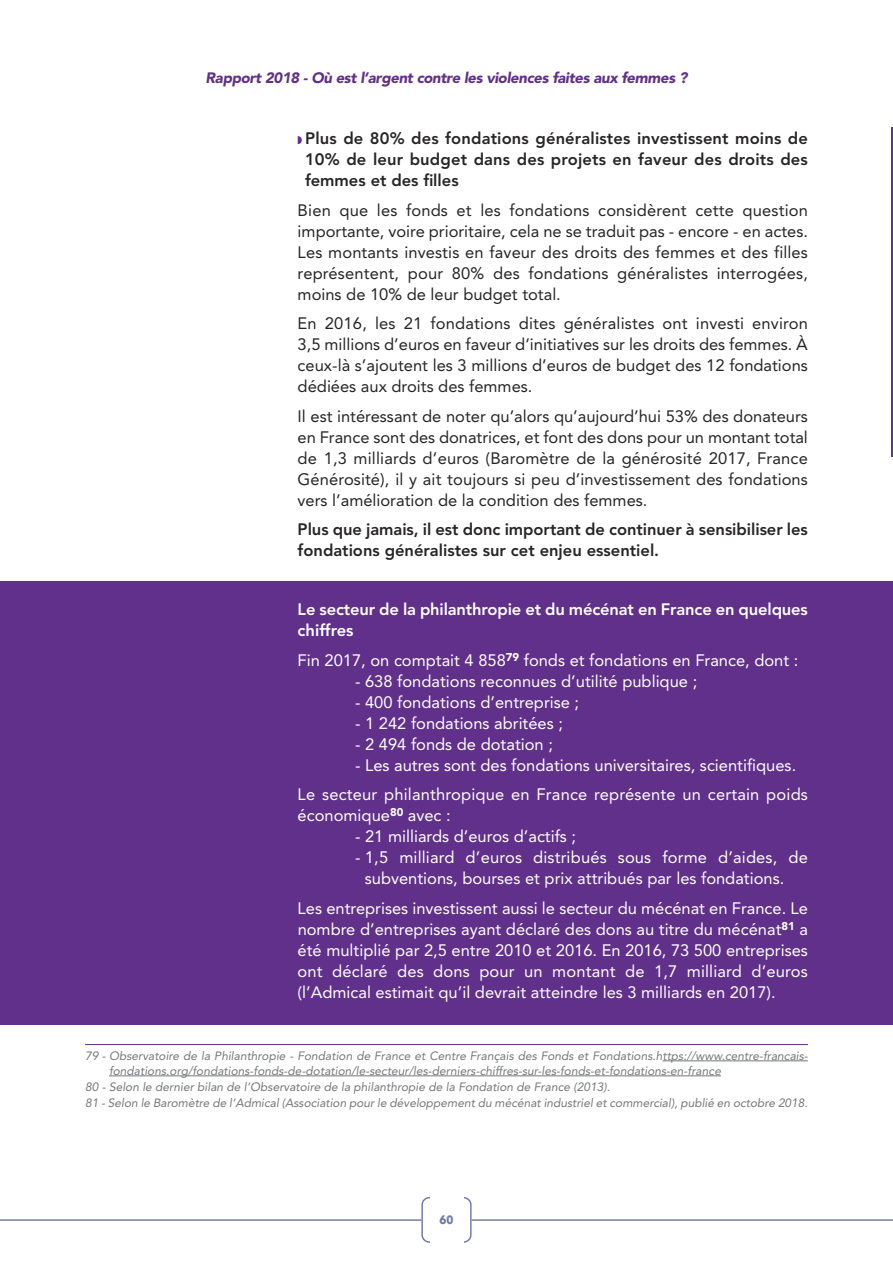
<style>
.page{position:relative;width:893px;height:1263px;background:#fff}
.page>*{position:absolute;margin:0;border:0;box-sizing:border-box;transform-origin:0 0}
.t1{font:16.5px/21px "Avenir";color:#272526;text-align:justify}
.t2{font:16.5px/21px "Avenir";color:#fff}
.t3{font:800 16.5px/21px "Avenir";color:#272526;text-align:justify}
.t4{font:800 16.5px/21px "Avenir";letter-spacing:-.01em;color:#fff}
.t5{font:italic 900 15px "Avenir";letter-spacing:-.025em;color:#61308a}
.t6{font:700 12.75px "Kabel Md ITC";color:#757ea2}
.t7{font:italic 12px/15px "Avenir";color:#75777a}
</style>
<div class="page">
<div style="left:0;top:581px;width:893px;height:444px;background:#61308a"></div>
<hr style="left:891px;top:128px;width:2px;height:329px;background:#61308a">
<hr style="left:0;top:1219px;width:421px;height:2px;background:#757ea2">
<hr style="left:472px;top:1219px;width:421px;height:2px;background:#757ea2">
<svg style="left:421px;top:1197px;width:51px;height:46px"></svg>
<div style="left:430px;top:1194px;width:33px;height:53px;background:#fff"></div>
<hr style="left:85px;top:1044px;width:723px;height:1px;background:#61308a">
<hr style="left:662px;top:1060px;width:146px;height:1px;background:#75777a">
<hr style="left:109px;top:1075px;width:612px;height:1px;background:#75777a">
<p class="t5" style="left:206px;top:65px;width:483px">Rapport 2018 - Où est l’argent contre les violences faites aux femmes ?</p>
<p class="t3" style="left:305px;top:128px;width:504px">Plus de 80% des fondations généralistes investissent moins de 10% de leur budget dans des projets en faveur des droits des femmes et des filles</p>
<p class="t1" style="left:298px;top:199px;width:512px">Bien que les fonds et les fondations considèrent cette question importante, voire prioritaire, cela ne se traduit pas - encore - en actes.<br>Les montants investis en faveur des droits des femmes et des filles représentent, pour 80% des fondations généralistes interrogées, moins de 10% de leur budget total.</p>
<p class="t1" style="left:298px;top:312px;width:512px">En 2016, les 21 fondations dites généralistes ont investi environ 3,5 millions d’euros en faveur d’initiatives sur les droits des femmes. À ceux-là s’ajoutent les 3 millions d’euros de budget des 12 fondations dédiées aux droits des femmes.</p>
<p class="t1" style="left:298px;top:405px;width:512px">Il est intéressant de noter qu’alors qu’aujourd’hui 53% des donateurs en France sont des donatrices, et font des dons pour un montant total de 1,3 milliards d’euros (Baromètre de la générosité 2017, France Générosité), il y ait toujours si peu d’investissement des fondations vers l’amélioration de la condition des femmes.</p>
<p class="t3" style="left:298px;top:519px;width:512px">Plus que jamais, il est donc important de continuer à sensibiliser les fondations généralistes sur cet enjeu essentiel.</p>
<p class="t4" style="left:298px;top:599px;width:512px">Le secteur de la philanthropie et du mécénat en France en quelques chiffres</p>
<p class="t2" style="left:298px;top:649px;width:502px">Fin 2017, on comptait 4 858<sup>79</sup> fonds et fondations en France, dont :</p>
<p class="t2" style="left:355px;top:670px;width:344px">- 638 fondations reconnues d’utilité publique ;</p>
<p class="t2" style="left:355px;top:691px;width:226px">- 400 fondations d’entreprise ;</p>
<p class="t2" style="left:355px;top:712px;width:209px">- 1 242 fondations abritées ;</p>
<p class="t2" style="left:355px;top:733px;width:199px">- 2 494 fonds de dotation ;</p>
<p class="t2" style="left:298px;top:750px;width:512px;line-height:29.5px;text-indent:57px">- Les autres sont des fondations universitaires, scientifiques.<br>Le secteur philanthropique en France représente un certain poids</p>
<p class="t2" style="left:298px;top:804px;width:155px">économique<sup>80</sup> avec :</p>
<p class="t2" style="left:355px;top:825px;width:223px">- 21 milliards d’euros d’actifs ;</p>
<p class="t2" style="left:365px;top:846px;width:445px;text-indent:-10px">- 1,5 milliard d’euros distribués sous forme d’aides, de subventions, bourses et prix attribués par les fondations.</p>
<p class="t2" style="left:298px;top:897px;width:512px;text-align:justify">Les entreprises investissent aussi le secteur du mécénat en France. Le nombre d’entreprises ayant déclaré des dons au titre du mécénat<sup>81</sup> a été multiplié par 2,5 entre 2010 et 2016. En 2016, 73 500 entreprises ont déclaré des dons pour un montant de 1,7 milliard d’euros (l’Admical estimait qu’il devrait atteindre les 3 milliards en 2017).</p>
<p class="t7" style="left:109px;top:1048px;width:700px;text-indent:-24px">79 - Observatoire de la Philanthropie - Fondation de France et Centre Français des Fonds et Fondations.https://www.centre-francais&shy;fondations.org/fondations-fonds-de-dotation/le-secteur/les-derniers-chiffres-sur-les-fonds-et-fondations-en-france</p>
<p class="t7" style="left:85px;top:1079px;width:724px;line-height:16.4px">80 - Selon le dernier bilan de l’Observatoire de la philanthropie de la Fondation de France (2013).<br>81 - Selon le Baromètre de l’Admical (Association pour le développement du mécénat industriel et commercial), publié en octobre 2018.</p>
<p class="t6" style="left:439px;top:1212px;width:15px">60</p>
</div>
